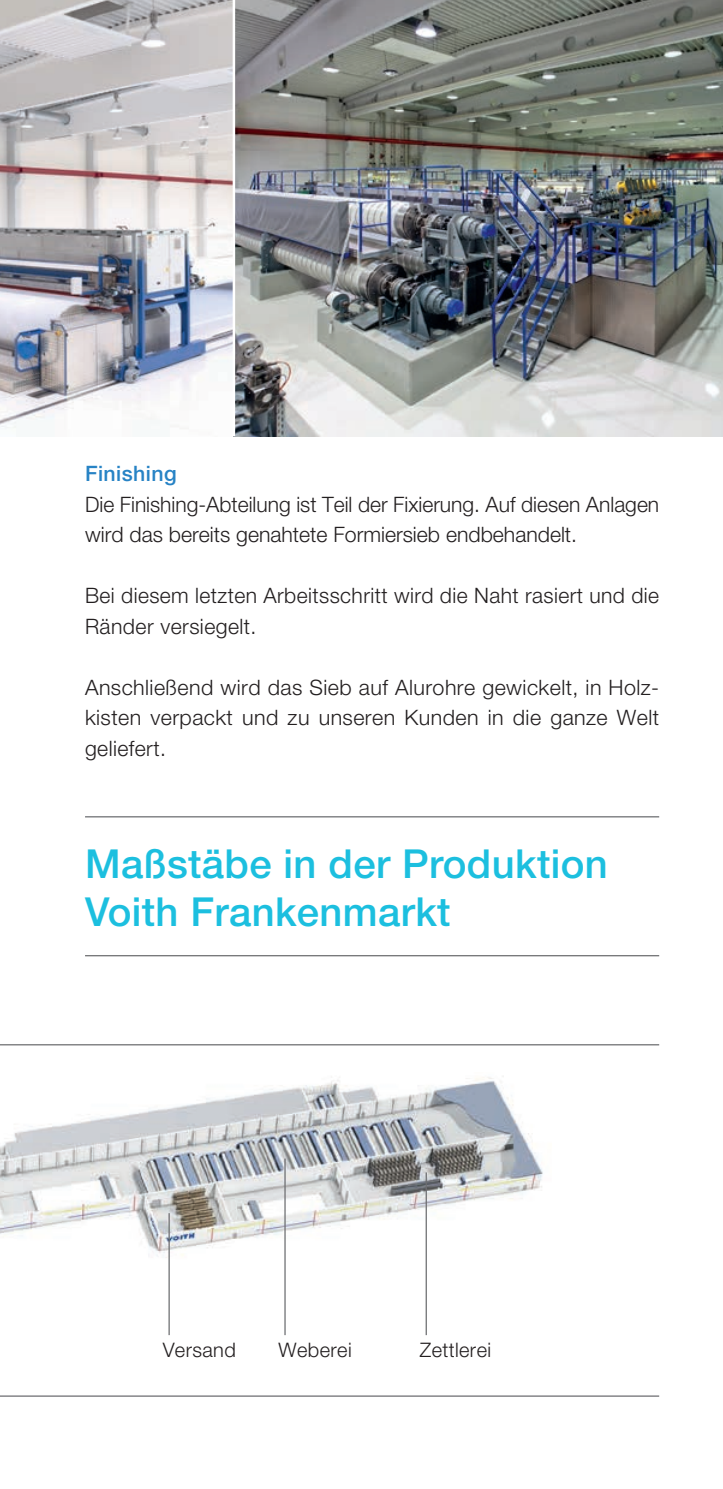
<style>
.page{position:relative;width:723px;height:1489px;background:#fff}
.page>*{position:absolute;margin:0;border:0;box-sizing:border-box;transform-origin:0 0}
.t1{font:500 40px/47.8px "Helvetica Neue LT Pro";letter-spacing:.01em;color:#1cbfdf}
.t2{font:300 21.25px/30.5px "Helvetica Neue LT Pro";letter-spacing:.02em;color:#231f20}
.t3{font:300 21.25px/30.5px "Helvetica Neue LT Pro";color:#231f20}
.t4{font:500 21.25px "Helvetica Neue LT Pro";letter-spacing:.02em;color:#2783c5}
.t5{font:300 20px "Helvetica Neue LT Pro";letter-spacing:.02em;color:#231f20}
</style>
<div class="page">
<img style="left:0;top:0;width:723px;height:436px">
<hr style="left:233px;top:0;width:2px;height:436px;background:#fff">
<img style="left:0;top:1076px;width:543px;height:260px">
<hr style="left:0;top:1044px;width:659px;height:1px;background:#6c6d70">
<hr style="left:0;top:1395px;width:659px;height:1px;background:#6c6d70">
<hr style="left:85px;top:816px;width:574px;height:1px;background:#6c6d70">
<hr style="left:85px;top:955px;width:574px;height:1px;background:#6c6d70">
<hr style="left:168px;top:1213px;width:2px;height:121px;background:#6c6d70">
<hr style="left:284px;top:1158px;width:2px;height:176px;background:#6c6d70">
<hr style="left:426px;top:1172px;width:1px;height:162px;background:#6c6d70">
<p class="t4" style="left:85px;top:461px;width:93px">Finishing</p>
<p class="t3" style="left:85px;top:488px;width:576px">Die Finishing-Abteilung ist Teil der Fixierung. Auf diesen Anlagen wird das bereits genahtete Formiersieb endbehandelt.</p>
<p class="t2" style="left:85px;top:580px;width:576px">Bei diesem letzten Arbeitsschritt wird die Naht rasiert und die<br>Ränder versiegelt.</p>
<p class="t2" style="left:85px;top:671px;width:576px;text-align:justify">Anschließend wird das Sieb auf Alurohre gewickelt, in Holz&shy;kisten verpackt und zu unseren Kunden in die ganze Welt geliefert.</p>
<h1 class="t1" style="left:85px;top:839px;width:524px">Maßstäbe in der Produktion<br>Voith Frankenmarkt</h1>
<p class="t5" style="left:163px;top:1336px;width:75px">Versand</p>
<p class="t5" style="left:278px;top:1336px;width:75px">Weberei</p>
<p class="t5" style="left:420px;top:1336px;width:73px">Zettlerei</p>
</div>
